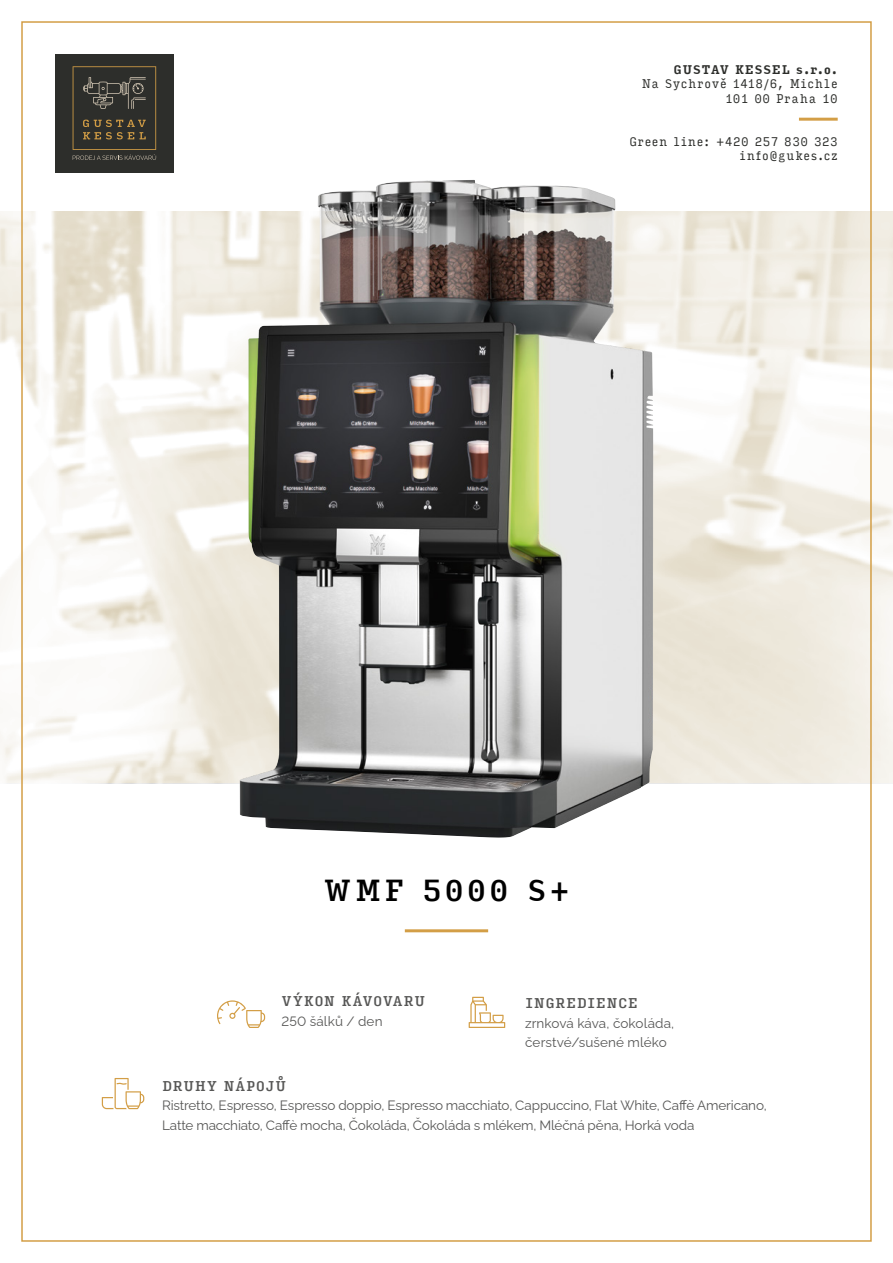
<style>
.page{position:relative;width:893px;height:1263px;background:#fff}
.page>*{position:absolute;margin:0;border:0;box-sizing:border-box;transform-origin:0 0}
.t1{font:500 29.1px "Input Serif Condensed";letter-spacing:.075em;color:#000}
.t2{font:13.5px/19.5px "Raleway";letter-spacing:-.01em;color:#575756}
.t3{font:500 13.5px "Input Serif Condensed";letter-spacing:.025em;color:#575756}
.t4{font:13.5px "Raleway";letter-spacing:.01em;color:#575756}
.t5{font:12px/14.4px "Input Serif Condensed";letter-spacing:.04em;color:#2d2e2b;text-align:right}
.t6{font:700 12px "Input Serif Condensed";letter-spacing:.03em;color:#2d2e2b}
</style>
<div class="page">
<svg style="left:0;top:212px;width:893px;height:571px"></svg>
<hr style="left:405px;top:929px;width:83px;height:3px;background:#d39e46">
<svg style="left:102px;top:1078px;width:42px;height:31px"></svg>
<svg style="left:469px;top:997px;width:36px;height:31px"></svg>
<svg style="left:217px;top:1000px;width:48px;height:28px"></svg>
<img style="left:240px;top:180px;width:413px;height:658px">
<hr style="left:799px;top:118px;width:39px;height:3px;background:#d39e46">
<div style="left:55px;top:54px;width:118px;height:118px;background:#2d2e2b"></div>
<svg style="left:73px;top:66px;width:83px;height:94px"></svg>
<p class="t6" style="left:674px;top:59px;width:166px">GUSTAV KESSEL s.r.o.</p>
<p class="t5" style="left:642px;top:76px;width:197px">Na Sychrově 1418/6, Michle<br>101 00 Praha 10</p>
<p class="t5" style="left:629px;top:133px;width:210px">Green line: +420 257 830 323 info@gukes.cz</p>
<h1 class="t1" style="left:323px;top:864px;width:248px">WMF 5000 S+</h1>
<p class="t3" style="left:282px;top:989px;width:145px">VÝKON KÁVOVARU</p>
<p class="t4" style="left:282px;top:1010px;width:102px">250 šálků / den</p>
<p class="t3" style="left:525px;top:991px;width:114px">INGREDIENCE</p>
<p class="t2" style="left:525px;top:1012px;width:151px">zrnková káva, čokoláda, čerstvé/sušené mléko</p>
<p class="t3" style="left:162px;top:1073px;width:126px">DRUHY NÁPOJŮ</p>
<p class="t2" style="left:162px;top:1094px;width:606px">Ristretto, Espresso, Espresso doppio, Espresso macchiato, Cappuccino, Flat White, Caffè Americano,<br>Latte macchiato, Caffè mocha, Čokoláda, Čokoláda s mlékem, Mléčná pěna, Horká voda</p>
</div>
